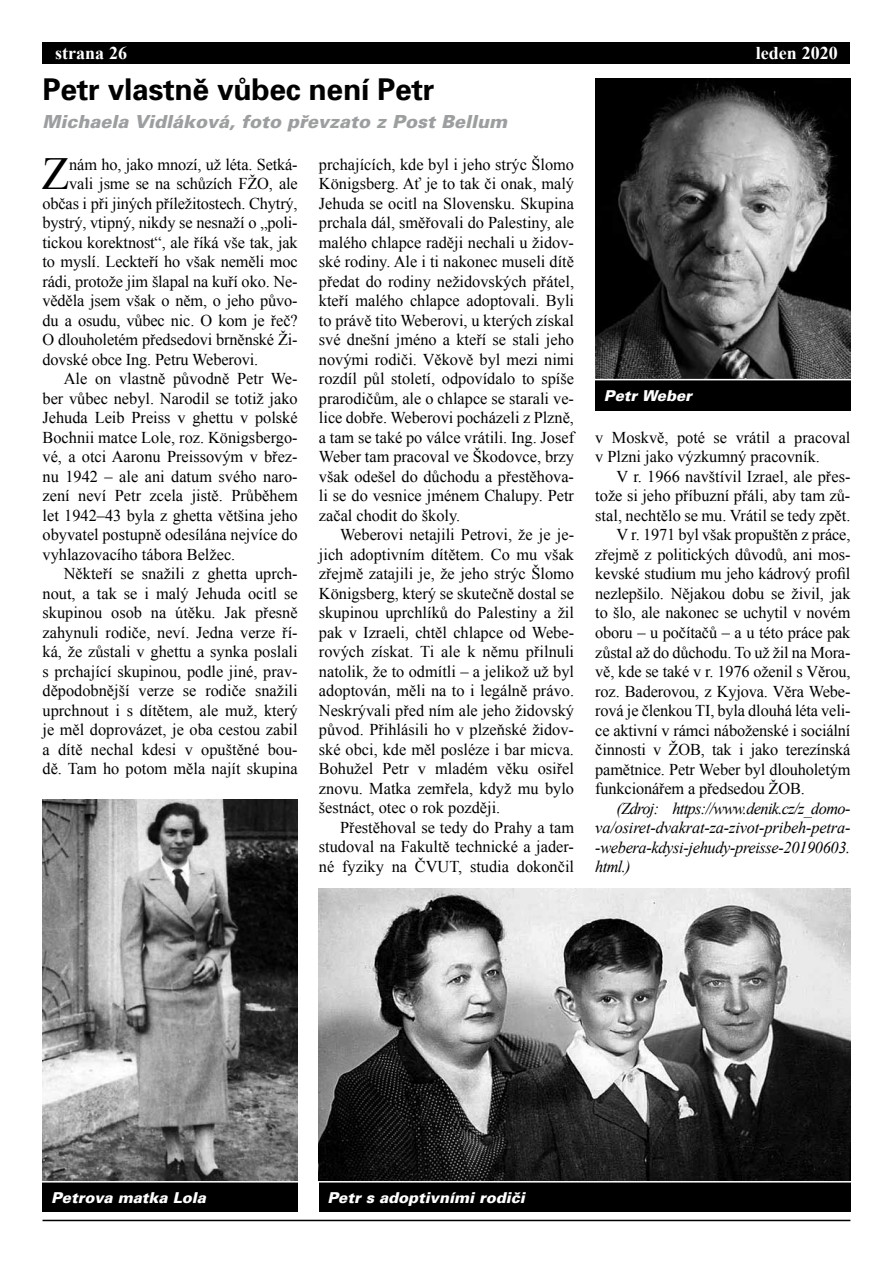
<style>
.page{position:relative;width:893px;height:1263px;background:#fff}
.page>*{position:absolute;margin:0;border:0;box-sizing:border-box;transform-origin:0 0}
.t1{font:45.9px "Times New Roman";color:#000}
.t2{font:700 30px "Univers CE";letter-spacing:-.01em;color:#000}
.t3{font:italic 900 18px "Univers CE";color:#9c9e9f}
.t4{font:700 18px "Times New Roman";color:#fff}
.t5{font:16.5px/19.5px "Times New Roman";color:#000;text-align:justify}
.t6{font:italic 16.5px/19.5px "Times New Roman";letter-spacing:-.02em;color:#000;text-align:justify}
.t7{font:italic 900 15px "Univers CE";color:#fff}
</style>
<div class="page">
<hr style="left:43px;top:1220px;width:807px;height:1px;background:#000">
<div style="left:43px;top:43px;width:807px;height:21px;background:#000"></div>
<hr style="left:892px;top:0;width:1px;height:1263px;background:#fbdce9">
<img style="left:595px;top:78px;width:255px;height:301px">
<img style="left:43px;top:799px;width:255px;height:382px">
<img style="left:319px;top:889px;width:531px;height:292px">
<div style="left:595px;top:380px;width:255px;height:31px;background:#000"></div>
<div style="left:43px;top:1182px;width:255px;height:30px;background:#000"></div>
<div style="left:319px;top:1182px;width:531px;height:30px;background:#000"></div>
<p class="t4" style="left:55px;top:40px;width:73px">strana 26</p>
<p class="t4" style="left:756px;top:40px;width:83px">leden 2020</p>
<h2 class="t2" style="left:43px;top:73px;width:394px">Petr vlastně vůbec není Petr</h2>
<p class="t3" style="left:43px;top:112px;width:466px">Michaela Vidláková, foto převzato z Post Bellum</p>
<p class="t5" style="left:319px;top:154px;width:257px">prchajících, kde byl i jeho strýc Šlomo Königsberg. Ať je to tak či onak, malý Jehuda se ocitl na Slovensku. Skupina prchala dál, směřovali do Palestiny, ale malého chlapce raději nechali u židov&shy;ské rodiny. Ale i ti nakonec museli dítě předat do rodiny nežidovských přátel, kteří malého chlapce adoptovali. Byli to právě tito Weberovi, u kterých získal své dnešní jméno a kteří se stali jeho novými rodiči. Věkově byl mezi nimi rozdíl půl století, odpovídalo to spíše prarodičům, ale o chlapce se starali ve&shy;lice dobře. Weberovi pocházeli z Plzně, a tam se také po válce vrátili. Ing. Josef Weber tam pracoval ve Škodovce, brzy však odešel do důchodu a přestěhova&shy;li se do vesnice jménem Chalupy. Petr začal chodit do školy.</p>
<p class="t5" style="left:319px;top:525px;width:257px;text-indent:21px">Weberovi netajili Petrovi, že je je&shy;jich adoptivním dítětem. Co mu však zřejmě zatajili je, že jeho strýc Šlomo Königsberg, který se skutečně dostal se skupinou uprchlíků do Palestiny a žil pak v Izraeli, chtěl chlapce od Webe&shy;rových získat. Ti ale k němu přilnuli natolik, že to odmítli – a jelikož už byl adoptován, měli na to i legálně právo.<br>Neskrývali před ním ale jeho židovský původ. Přihlásili ho v plzeňské židov&shy;ské obci, kde měl posléze i bar micva.<br>Bohužel Petr v mladém věku osiřel znovu. Matka zemřela, když mu bylo šestnáct, otec o rok později.</p>
<p class="t5" style="left:319px;top:817px;width:257px;text-indent:21px">Přestěhoval se tedy do Prahy a tam studoval na Fakultě technické a jader&shy;né fyziky na ČVUT, studia dokončil</p>
<h1 class="t1" style="left:42px;top:142px;width:29px">Z</h1>
<p class="t5" style="left:69px;top:154px;width:230px">nám ho, jako mnozí, už léta. Setká-</p>
<p class="t5" style="left:69px;top:173px;width:230px">vali jsme se na schůzích FŽO, ale</p>
<p class="t5" style="left:43px;top:193px;width:257px">občas i při jiných příležitostech. Chytrý,</p>
<p class="t5" style="left:43px;top:212px;width:257px">bystrý, vtipný, nikdy se nesnaží o „poli-</p>
<p class="t5" style="left:43px;top:232px;width:257px">tickou korektnost“, ale říká vše tak, jak</p>
<p class="t5" style="left:43px;top:252px;width:257px">to myslí. Leckteří ho však neměli moc</p>
<p class="t5" style="left:43px;top:271px;width:257px">rádi, protože jim šlapal na kuří oko. Ne-</p>
<p class="t5" style="left:43px;top:291px;width:257px">věděla jsem však o něm, o jeho půvo-</p>
<p class="t5" style="left:43px;top:310px;width:257px">du a osudu, vůbec nic. O kom je řeč?</p>
<p class="t5" style="left:43px;top:330px;width:257px">O dlouholetém předsedovi brněnské Ži-</p>
<p class="t5" style="left:43px;top:349px;width:217px">dovské obce Ing. Petru Weberovi.</p>
<p class="t5" style="left:64px;top:369px;width:235px">Ale on vlastně původně Petr We-</p>
<p class="t5" style="left:43px;top:388px;width:257px">ber vůbec nebyl. Narodil se totiž jako</p>
<p class="t5" style="left:43px;top:408px;width:257px">Jehuda Leib Preiss v ghettu v polské</p>
<p class="t5" style="left:43px;top:427px;width:257px">Bochnii matce Lole, roz. Königsbergo-</p>
<p class="t5" style="left:43px;top:447px;width:257px">vé, a otci Aaronu Preissovým v břez-</p>
<p class="t5" style="left:43px;top:466px;width:257px">nu 1942 – ale ani datum svého naro-</p>
<p class="t5" style="left:43px;top:486px;width:257px">zení neví Petr zcela jistě. Průběhem</p>
<p class="t5" style="left:43px;top:505px;width:257px">let 1942–43 byla z ghetta většina jeho</p>
<p class="t5" style="left:43px;top:525px;width:257px">obyvatel postupně odesílána nejvíce do</p>
<p class="t5" style="left:43px;top:544px;width:194px">vyhlazovacího tábora Belžec.</p>
<p class="t5" style="left:64px;top:564px;width:235px">Někteří se snažili z ghetta uprch-</p>
<p class="t5" style="left:43px;top:583px;width:257px">nout, a tak se i malý Jehuda ocitl se</p>
<p class="t5" style="left:43px;top:603px;width:257px">skupinou osob na útěku. Jak přesně</p>
<p class="t5" style="left:43px;top:622px;width:257px">zahynuli rodiče, neví. Jedna verze ří-</p>
<p class="t5" style="left:43px;top:642px;width:257px">ká, že zůstali v ghettu a synka poslali</p>
<p class="t5" style="left:43px;top:661px;width:257px">s prchající skupinou, podle jiné, prav-</p>
<p class="t5" style="left:43px;top:681px;width:257px">děpodobnější verze se rodiče snažili</p>
<p class="t5" style="left:43px;top:700px;width:257px">uprchnout i s dítětem, ale muž, který</p>
<p class="t5" style="left:43px;top:720px;width:257px">je měl doprovázet, je oba cestou zabil</p>
<p class="t5" style="left:43px;top:739px;width:257px">a dítě nechal kdesi v opuštěné bou-</p>
<p class="t5" style="left:43px;top:759px;width:257px">dě. Tam ho potom měla najít skupina</p>
<p class="t7" style="left:604px;top:387px;width:90px">Petr Weber</p>
<p class="t5" style="left:595px;top:427px;width:257px">v Moskvě, poté se vrátil a pracoval v Plzni jako výzkumný pracovník.</p>
<p class="t5" style="left:617px;top:466px;width:235px">V r. 1966 navštívil Izrael, ale přes-</p>
<p class="t5" style="left:595px;top:486px;width:257px">tože si jeho příbuzní přáli, aby tam zů-</p>
<p class="t5" style="left:595px;top:505px;width:257px">stal, nechtělo se mu. Vrátil se tedy zpět.</p>
<p class="t5" style="left:617px;top:525px;width:235px">V r. 1971 byl však propuštěn z práce,</p>
<p class="t5" style="left:595px;top:544px;width:257px">zřejmě z politických důvodů, ani mos-</p>
<p class="t5" style="left:595px;top:564px;width:257px">kevské studium mu jeho kádrový profil</p>
<p class="t5" style="left:595px;top:583px;width:257px">nezlepšilo. Nějakou dobu se živil, jak</p>
<p class="t5" style="left:595px;top:603px;width:257px">to šlo, ale nakonec se uchytil v novém</p>
<p class="t5" style="left:595px;top:622px;width:257px">oboru – u počítačů – a u této práce pak</p>
<p class="t5" style="left:595px;top:642px;width:257px">zůstal až do důchodu. To už žil na Mora-</p>
<p class="t5" style="left:595px;top:661px;width:257px">vě, kde se také v r. 1976 oženil s Věrou,</p>
<p class="t5" style="left:595px;top:681px;width:257px">roz. Baderovou, z Kyjova. Věra Webe-</p>
<p class="t5" style="left:595px;top:700px;width:257px">rová je členkou TI, byla dlouhá léta veli-</p>
<p class="t5" style="left:595px;top:720px;width:257px">ce aktivní v rámci náboženské i sociální</p>
<p class="t5" style="left:595px;top:739px;width:257px">činnosti v ŽOB, tak i jako terezínská</p>
<p class="t5" style="left:595px;top:759px;width:257px">pamětnice. Petr Weber byl dlouholetým</p>
<p class="t5" style="left:595px;top:778px;width:211px">funkcionářem a předsedou ŽOB.</p>
<p class="t6" style="left:595px;top:798px;width:257px;text-indent:21px">(Zdroj: https://www.denik.cz/z_domo&shy;va/osiret-dvakrat-za-zivot-pribeh-petra--webera-kdysi-jehudy-preisse-20190603. html.)</p>
<p class="t7" style="left:51px;top:1189px;width:156px">Petrova matka Lola</p>
<p class="t7" style="left:327px;top:1189px;width:199px">Petr s adoptivními rodiči</p>
</div>
